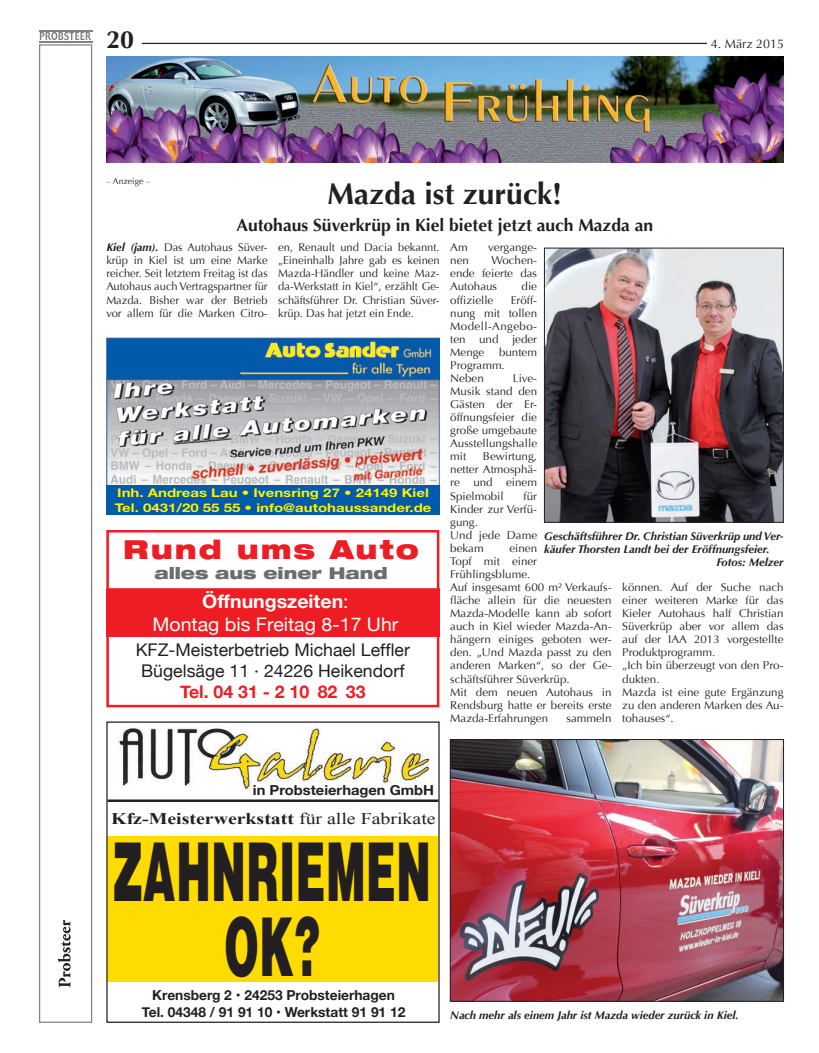
<style>
.page{position:relative;width:819px;height:1053px;background:#fff}
.page>*{position:absolute;margin:0;border:0;box-sizing:border-box;transform-origin:0 0}
.t1{font:900 83.12px/74.9px "Helvetica";color:#231f20;text-align:center;scale:.51 1}
.t2{font:700 30px "Optima";color:#231f20}
.t3{font:900 expanded 26.25px "Helvetica Neue";letter-spacing:.075em;color:#ee1d23}
.t4{font:700 25px "Optima";color:#231f20}
.t5{font:18.75px/22.5px "Helvetica Neue";color:#fff;text-align:center;scale:1.04 1}
.t6{font:17.5px/21px "Helvetica Neue";color:#231f20;text-align:center}
.t7{font:700 17.5px "Optima";color:#231f20}
.t8{font:700 16.25px "Times New Roman";color:#231f20;scale:1.22 1}
.t9{font:900 expanded 16.25px "Helvetica Neue";color:#6c6d70}
.t10{font:700 13.75px/16.5px "Helvetica Neue";color:#231f20;text-align:center}
.t11{font:700 13.75px "Helvetica Neue";color:#231f20;scale:1.07 1}
.t12{font:12.5px "Optima";color:#231f20}
.t13{font:700 12px/15px "Helvetica Neue";color:#fff101;scale:1.25 1}
.t14{font:11.25px/13px "Optima";color:#231f20;text-align:justify}
.t15{font:italic 700 11.25px "Optima";color:#231f20}
.t16{font:8.75px "Optima";color:#231f20}
.s1{font-weight:700;font-style:italic}
.s2{font-weight:700}
.s3{font-weight:700;color:#ee1d23}
.s4{font-weight:400}
</style>
<div class="page">
<hr style="left:142px;top:43px;width:567px;height:1px;background:#231f20">
<div style="left:707px;top:36px;width:76px;height:12px;background:#fff"></div>
<div style="left:39px;top:44px;width:53px;height:978px;border:1px solid #808285"></div>
<svg style="left:58px;top:920px;width:13px;height:67px"></svg>
<svg style="left:40px;top:32px;width:51px;height:8px"></svg>
<hr style="left:39px;top:30px;width:53px;height:1px;background:#808285">
<hr style="left:39px;top:41px;width:53px;height:1px;background:#808285">
<img style="left:106px;top:57px;width:677px;height:106px">
<div style="left:108px;top:836px;width:330px;height:145px;background:#ffdc01"></div>
<img style="left:117px;top:724px;width:311px;height:66px">
<hr style="left:108px;top:799px;width:330px;height:3px;background:#231f20">
<div style="left:110px;top:588px;width:325px;height:49px;background:#ee1d23"></div>
<div style="left:106px;top:530px;width:333px;height:177px;border:3px solid #ee1d23"></div>
<div style="left:106px;top:484px;width:333px;height:31px;background:#015aaa"></div>
<img style="left:106px;top:338px;width:333px;height:146px">
<img style="left:452px;top:741px;width:329px;height:258px">
<div style="left:450px;top:739px;width:333px;height:262px;border:1px solid #231f20"></div>
<img style="left:546px;top:250px;width:235px;height:270px">
<div style="left:544px;top:248px;width:239px;height:274px;border:1px solid #231f20"></div>
<h3 class="t4" style="left:106px;top:25px;width:29px">20</h3>
<p class="t12" style="left:711px;top:36px;width:74px">4. März 2015</p>
<p class="t16" style="left:106px;top:175px;width:45px">– Anzeige –</p>
<p class="t2" style="left:327px;top:176px;width:236px">Mazda ist zurück!</p>
<p class="t7" style="left:236px;top:214px;width:418px">Autohaus Süverkrüp in Kiel bietet jetzt auch Mazda an</p>
<p class="t14" style="left:106px;top:241px;width:163px"><span class="s1">Kiel (jam).</span> Das Autohaus Süver&shy;krüp in Kiel ist um eine Marke reicher. Seit letztem Freitag ist das Autohaus auch Vertragspartner für Mazda. Bisher war der Betrieb vor allem für die Marken Citro-</p>
<p class="t14" style="left:278px;top:241px;width:163px">en, Renault und Dacia bekannt. „Eineinhalb Jahre gab es keinen Mazda-Händler und keine Maz&shy;da-Werkstatt in Kiel“, erzählt Ge&shy;schäftsführer Dr. Christian Süver&shy;krüp. Das hat jetzt ein Ende.</p>
<p class="t14" style="left:450px;top:241px;width:19px">Am</p>
<p class="t14" style="left:488px;top:241px;width:50px">vergange-</p>
<p class="t14" style="left:450px;top:254px;width:88px;text-indent:41px">Wochen&shy;ende feierte das Autohaus</p>
<p class="t14" style="left:450px;top:254px;width:20px">nen</p>
<p class="t14" style="left:521px;top:280px;width:17px">die</p>
<p class="t14" style="left:450px;top:293px;width:88px;text-indent:60px">Eröff&shy;nung mit tollen Modell-Angebo&shy;ten und jeder Menge</p>
<p class="t14" style="left:450px;top:293px;width:45px">offizielle</p>
<p class="t14" style="left:450px;top:345px;width:88px;text-align:left;text-indent:49px">buntem<br>Programm.<br>Neben</p>
<p class="t14" style="left:450px;top:372px;width:88px;text-indent:63px">Live-Musik stand den Gästen der Er&shy;öffnungsfeier die große umgebaute Ausstellungshalle mit</p>
<p class="t14" style="left:450px;top:450px;width:88px;text-indent:33px">Bewirtung, netter Atmosphä&shy;re und einem Spielmobil</p>
<p class="t13" style="left:115px;top:485px;width:255px">Inh. Andreas Lau • Ivensring 27 • 24149 Kiel<br>Tel. 0431/20 55 55 • info@autohaussander.de</p>
<p class="t14" style="left:450px;top:489px;width:88px;text-align:left;text-indent:73px">für<br>Kinder zur Verfü&shy;gung.<br>Und jede Dame bekam</p>
<p class="t15" style="left:544px;top:529px;width:241px">Geschäftsführer Dr. Christian Süverkrüp und Ver-</p>
<p class="t15" style="left:544px;top:543px;width:227px">käufer Thorsten Landt bei der Eröffnungsfeier.</p>
<p class="t15" style="left:716px;top:556px;width:69px">Fotos: Melzer</p>
<p class="t3" style="left:123px;top:532px;width:297px">Rund ums Auto</p>
<p class="t9" style="left:154px;top:562px;width:235px">alles aus einer Hand</p>
<p class="t14" style="left:450px;top:541px;width:163px;text-align:left;text-indent:59px">einen<br>Topf mit einer<br>Frühlingsblume.<br>Auf insgesamt 600 m² Verkaufs&shy;fläche allein für die neuesten<br>Mazda-Modelle kann ab sofort auch in Kiel wieder Mazda-An&shy;hängern einiges geboten wer&shy;den. „Und Mazda passt zu den anderen Marken“, so der Ge&shy;schäftsführer Süverkrüp.<br>Mit dem neuen Autohaus in<br>Rendsburg hatte er bereits erste<br>Mazda-Erfahrungen</p>
<p class="t14" style="left:622px;top:581px;width:163px;text-align:left">können. Auf der Suche nach einer weiteren Marke für das<br>Kieler Autohaus half Christian<br>Süverkrüp aber vor allem das auf der IAA 2013 vorgestellte<br>Produktprogramm.<br>„Ich bin überzeugt von den Pro&shy;dukten.<br>Mazda ist eine gute Ergänzung zu den anderen Marken des Au&shy;tohauses“.</p>
<p class="t5" style="left:152px;top:591px;width:238px"><span class="s2">Öffnungszeiten</span>:<br>Montag bis Freitag 8-17 Uhr</p>
<p class="t6" style="left:136px;top:640px;width:275px">KFZ-Meisterbetrieb Michael Leffler<br>Bügelsäge 11 · 24226 Heikendorf<br><span class="s3">Tel. 04 31 - 2 10 82 33</span></p>
<p class="t14" style="left:566px;top:711px;width:47px">sammeln</p>
<p class="t11" style="left:253px;top:779px;width:171px">in Probsteierhagen GmbH</p>
<p class="t8" style="left:111px;top:807px;width:267px">Kfz-Meisterwerkstatt <span class="s4">für alle Fabrikate</span></p>
<p class="t1" style="left:113px;top:834px;width:626px">ZAHNRIEMEN<br>OK?</p>
<p class="t10" style="left:142px;top:987px;width:265px">Krensberg 2 • 24253 Probsteierhagen<br>Tel. 04348 / 91 91 10 • Werkstatt 91 91 12</p>
<p class="t15" style="left:450px;top:1008px;width:290px">Nach mehr als einem Jahr ist Mazda wieder zurück in Kiel.</p>
</div>
